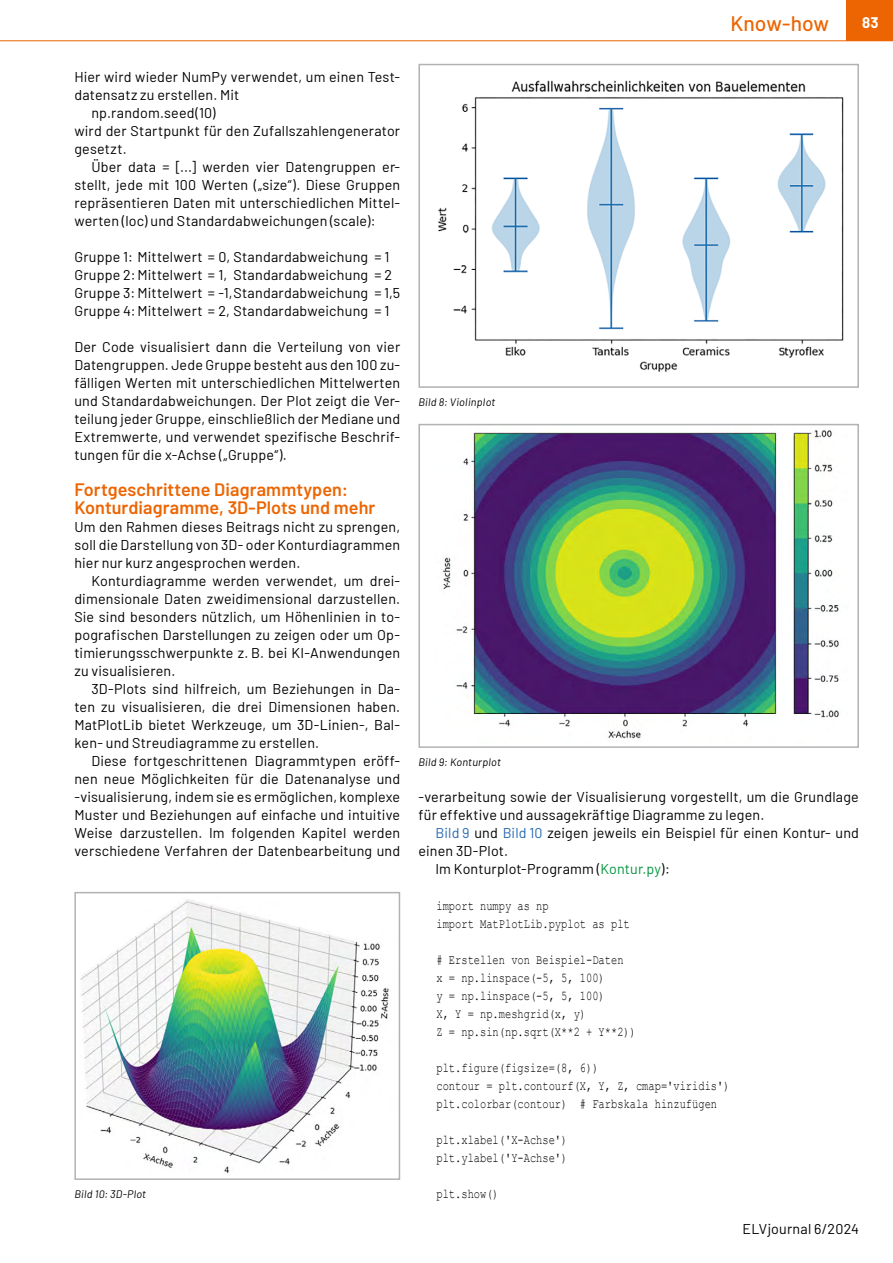
<style>
.page{position:relative;width:893px;height:1263px;background:#fff}
.page>*{position:absolute;margin:0;border:0;box-sizing:border-box;transform-origin:0 0}
.t1{font:500 21px "Barlow";color:#ec6502}
.t2{font:600 18px/18px "Barlow";letter-spacing:.005em;color:#ec6502}
.t3{font:700 15px "Barlow";color:#fff}
.t4{font:14.25px/18px "Barlow";letter-spacing:.015em;color:#000;text-align:justify}
.t5{font:13.5px/18px "Courier New";color:#000;scale:.77 1}
.t6{font:italic 10.8px "Barlow";letter-spacing:.02em;color:#000}
.s1{color:#2769b2}
.s2{color:#00963f}
</style>
<div class="page">
<div style="left:846px;top:0;width:47px;height:40px;background:#ec6502"></div>
<hr style="left:0;top:40px;width:893px;height:1px;background:#ec6502">
<img style="left:438px;top:80px;width:406px;height:292px">
<div style="left:418px;top:64px;width:441px;height:324px;border:2px solid #b1b2b3"></div>
<img style="left:443px;top:430px;width:396px;height:309px">
<img style="left:80px;top:899px;width:309px;height:274px">
<div style="left:74px;top:892px;width:326px;height:288px;border:2px solid #b1b2b3"></div>
<div style="left:418px;top:424px;width:441px;height:324px;border:2px solid #b1b2b3"></div>
<p class="t4" style="left:74px;top:67px;width:327px">Hier wird wieder NumPy verwendet, um einen Test-</p>
<p class="t4" style="left:74px;top:85px;width:167px">datensatz zu erstellen. Mit</p>
<p class="t4" style="left:91px;top:103px;width:126px">np.random.seed(10)</p>
<p class="t4" style="left:74px;top:121px;width:327px">wird der Startpunkt für den Zufallszahlengenerator</p>
<p class="t4" style="left:74px;top:139px;width:54px">gesetzt.</p>
<p class="t4" style="left:91px;top:157px;width:310px">Über data = [...] werden vier Datengruppen er-</p>
<p class="t4" style="left:74px;top:175px;width:327px">stellt, jede mit 100 Werten („size“). Diese Gruppen</p>
<p class="t4" style="left:74px;top:193px;width:327px">repräsentieren Daten mit unterschiedlichen Mittel-</p>
<p class="t4" style="left:74px;top:211px;width:303px">werten (loc) und Standardabweichungen (scale):</p>
<p class="t4" style="left:74px;top:247px;width:327px;text-align:left">Gruppe 1: Mittelwert = 0, Standardabweichung = 1<br>Gruppe 2:Mittelwert = 1, Standardabweichung = 2<br>Gruppe 3: Mittelwert = -1,Standardabweichung = 1,5<br>Gruppe 4:Mittelwert = 2, Standardabweichung = 1</p>
<p class="t4" style="left:74px;top:337px;width:327px">Der Code visualisiert dann die Verteilung von vier Datengruppen. Jede Gruppe besteht aus den 100 zu&shy;fälligen Werten mit unterschiedlichen Mittelwerten und Standardabweichungen. Der Plot zeigt die Ver&shy;teilung jeder Gruppe, einschließlich der Mediane und Extremwerte, und verwendet spezifische Beschrif&shy;tungen für die x-Achse („Gruppe“).</p>
<p class="t2" style="left:74px;top:479px;width:302px">Fortgeschrittene Diagrammtypen:<br>Konturdiagramme, 3D-Plots und mehr</p>
<p class="t4" style="left:74px;top:517px;width:327px">Um den Rahmen dieses Beitrags nicht zu sprengen, soll die Darstellung von 3D- oder Konturdiagrammen hier nur kurz angesprochen werden.</p>
<p class="t4" style="left:74px;top:571px;width:327px;text-indent:17px">Konturdiagramme werden verwendet, um drei&shy;dimensionale Daten zweidimensional darzustellen.<br>Sie sind besonders nützlich, um Höhenlinien in to&shy;pografischen Darstellungen zu zeigen oder um Op&shy;timierungsschwerpunkte z. B. bei KI-Anwendungen zu visualisieren.</p>
<p class="t4" style="left:74px;top:679px;width:327px;text-indent:17px">3D-Plots sind hilfreich, um Beziehungen in Da&shy;ten zu visualisieren, die drei Dimensionen haben.<br>MatPlotLib bietet Werkzeuge, um 3D-Linien-, Bal&shy;ken- und Streudiagramme zu erstellen.</p>
<p class="t4" style="left:74px;top:751px;width:327px;text-indent:17px">Diese fortgeschrittenen Diagrammtypen eröff&shy;nen neue Möglichkeiten für die Datenanalyse und -visualisierung, indem sie es ermöglichen, komplexe Muster und Beziehungen auf einfache und intuitive Weise darzustellen. Im folgenden Kapitel werden verschiedene Verfahren der Datenbearbeitung und</p>
<p class="t6" style="left:74px;top:1186px;width:73px">Bild 10: 3D-Plot</p>
<p class="t6" style="left:418px;top:394px;width:78px">Bild 8: Violinplot</p>
<p class="t6" style="left:418px;top:754px;width:84px">Bild 9: Konturplot</p>
<h1 class="t1" style="left:730px;top:8px;width:100px">Know-how</h1>
<p class="t3" style="left:862px;top:11px;width:18px">83</p>
<p class="t4" style="left:418px;top:787px;width:442px">-verarbeitung sowie der Visualisierung vorgestellt, um die Grundlage für effektive und aussagekräftige Diagramme zu legen.</p>
<p class="t4" style="left:435px;top:823px;width:425px"><span class="s1">Bild 9</span> und <span class="s1">Bild 10</span> zeigen jeweils ein Beispiel für einen Kontur- und</p>
<p class="t4" style="left:418px;top:841px;width:91px">einen 3D-Plot.</p>
<p class="t4" style="left:435px;top:859px;width:236px">Im Konturplot-Programm (<span class="s2">Kontur.py</span>):</p>
<p class="t5" style="left:436px;top:896px;width:253px">import numpy as np<br>import MatPlotLib.pyplot as plt</p>
<p class="t5" style="left:436px;top:950px;width:261px"># Erstellen von Beispiel-Daten<br>x = np.linspace(-5, 5, 100)<br>y = np.linspace(-5, 5, 100)<br>X, Y = np.meshgrid(x, y)<br>Z = np.sin(np.sqrt(X**2 + Y**2))</p>
<p class="t5" style="left:436px;top:1058px;width:382px">plt.figure(figsize=(8, 6))<br>contour = plt.contourf(X, Y, Z, cmap='viridis') plt.colorbar(contour) # Farbskala hinzufügen</p>
<p class="t5" style="left:436px;top:1130px;width:172px">plt.xlabel('X-Achse') plt.ylabel('Y-Achse')</p>
<p class="t5" style="left:436px;top:1184px;width:83px">plt.show()</p>
<p class="t4" style="left:743px;top:1219px;width:118px">ELVjournal 6/2024</p>
</div>
